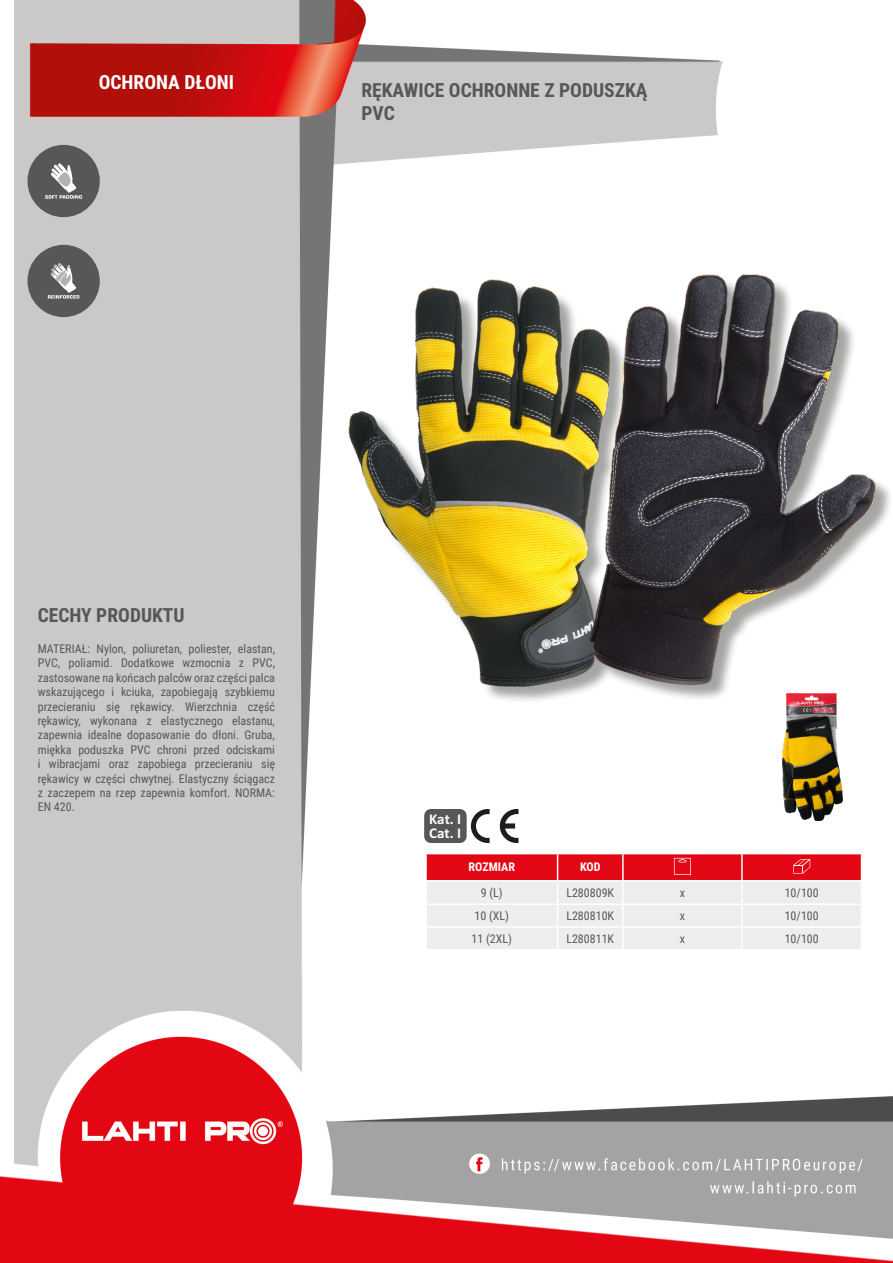
<style>
.page{position:relative;width:893px;height:1263px;background:#fff}
.page>*{position:absolute;margin:0;border:0;box-sizing:border-box;transform-origin:0 0}
.Lewo_bez_dzielenia{font:700 19.5px/23.4px "Roboto Condensed";color:#575756}
.MateriaĹ__CECHY{font:700 19.5px "Roboto Condensed";color:#575756}
.NagĹ_Ăłwek{font:700 19.5px "Roboto Condensed";color:#fff}
.t1{font:700 15px/13.8px "Calibri Profix";color:#fff}
.Opisy{font:12px/14.4px "Roboto Condensed";color:#575756;text-align:justify}
.Center{font:12px "Roboto Condensed";color:#575756}
.Indeks{font:12px "Roboto Condensed";color:#575756}
.Tabelka_nagĹ_Ăłwek{font:700 12px "Roboto Condensed";color:#fff}
</style>
<div class="page">
<img style="left:0;top:0;width:893px;height:1263px">
<div style="left:27px;top:145px;width:73px;height:72px;background:#575756;border-radius:50%"></div>
<div style="left:27px;top:245px;width:73px;height:72px;background:#575756;border-radius:50%"></div>
<div style="left:351px;top:278px;width:542px;height:426px;background:#1d1d1b;opacity:.4"></div>
<img style="left:349px;top:275px;width:527px;height:411px">
<hr style="left:425px;top:854px;width:2px;height:26px;background:#fff">
<hr style="left:425px;top:881px;width:2px;height:22px;background:#fff">
<hr style="left:425px;top:905px;width:2px;height:21px;background:#fff">
<hr style="left:425px;top:928px;width:2px;height:21px;background:#fff">
<hr style="left:425px;top:853px;width:133px;height:1px;background:#fff">
<hr style="left:425px;top:880px;width:133px;height:1px;background:#fff">
<hr style="left:425px;top:903px;width:133px;height:2px;background:#fff">
<hr style="left:425px;top:926px;width:133px;height:2px;background:#fff">
<hr style="left:425px;top:949px;width:133px;height:1px;background:#fff">
<svg style="left:426px;top:853px;width:436px;height:97px;background:#ebb3b6"></svg>
<div style="left:424px;top:809px;width:43px;height:34px;background:#575756;border-radius:7px"></div>
<svg style="left:500px;top:809px;width:18px;height:34px"></svg>
<svg style="left:471px;top:809px;width:19px;height:34px"></svg>
<svg style="left:45px;top:163px;width:37px;height:36px"></svg>
<svg style="left:48px;top:263px;width:31px;height:36px"></svg>
<img style="left:782px;top:693px;width:60px;height:128px">
<p class="NagĹ_Ăłwek" style="left:99px;top:69px;width:137px">OCHRONA DŁONI</p>
<p class="Lewo_bez_dzielenia" style="left:361px;top:77px;width:288px">RĘKAWICE OCHRONNE Z PODUSZKĄ<br>PVC</p>
<p class="MateriaĹ__CECHY" style="left:38px;top:601px;width:148px">CECHY PRODUKTU</p>
<p class="Opisy" style="left:38px;top:641px;width:239px">MATERIAŁ: Nylon, poliuretan, poliester, elastan, PVC, poliamid. Dodatkowe wzmocnia z PVC, zastosowane na końcach palców oraz części palca wskazującego i kciuka, zapobiegają szybkiemu przecieraniu się rękawicy. Wierzchnia część rękawicy, wykonana z elastycznego elastanu, zapewnia idealne dopasowanie do dłoni. Gruba, miękka poduszka PVC chroni przed odciskami i wibracjami oraz zapobiega przecieraniu się rękawicy w części chwytnej. Elastyczny ściągacz z zaczepem na rzep zapewnia komfort. NORMA:<br>EN 420.</p>
<p class="t1" style="left:429px;top:811px;width:34px">Kat. I<br>Cat. I</p>
<p class="Tabelka_nagĹ_Ăłwek" style="left:469px;top:859px;width:48px">ROZMIAR</p>
<p class="Tabelka_nagĹ_Ăłwek" style="left:580px;top:859px;width:22px">KOD</p>
<p class="Center" style="left:481px;top:885px;width:23px">9 (L)</p>
<p class="Indeks" style="left:566px;top:885px;width:49px">L280809K</p>
<p class="Center" style="left:680px;top:885px;width:7px">x</p>
<p class="Center" style="left:785px;top:885px;width:36px">10/100</p>
<p class="Center" style="left:475px;top:907px;width:36px">10 (XL)</p>
<p class="Indeks" style="left:566px;top:907px;width:49px">L280810K</p>
<p class="Center" style="left:680px;top:907px;width:7px">x</p>
<p class="Center" style="left:785px;top:907px;width:36px">10/100</p>
<p class="Center" style="left:472px;top:930px;width:42px">11 (2XL)</p>
<p class="Indeks" style="left:566px;top:930px;width:49px">L280811K</p>
<p class="Center" style="left:680px;top:930px;width:7px">x</p>
<p class="Center" style="left:785px;top:930px;width:36px">10/100</p>
</div>
